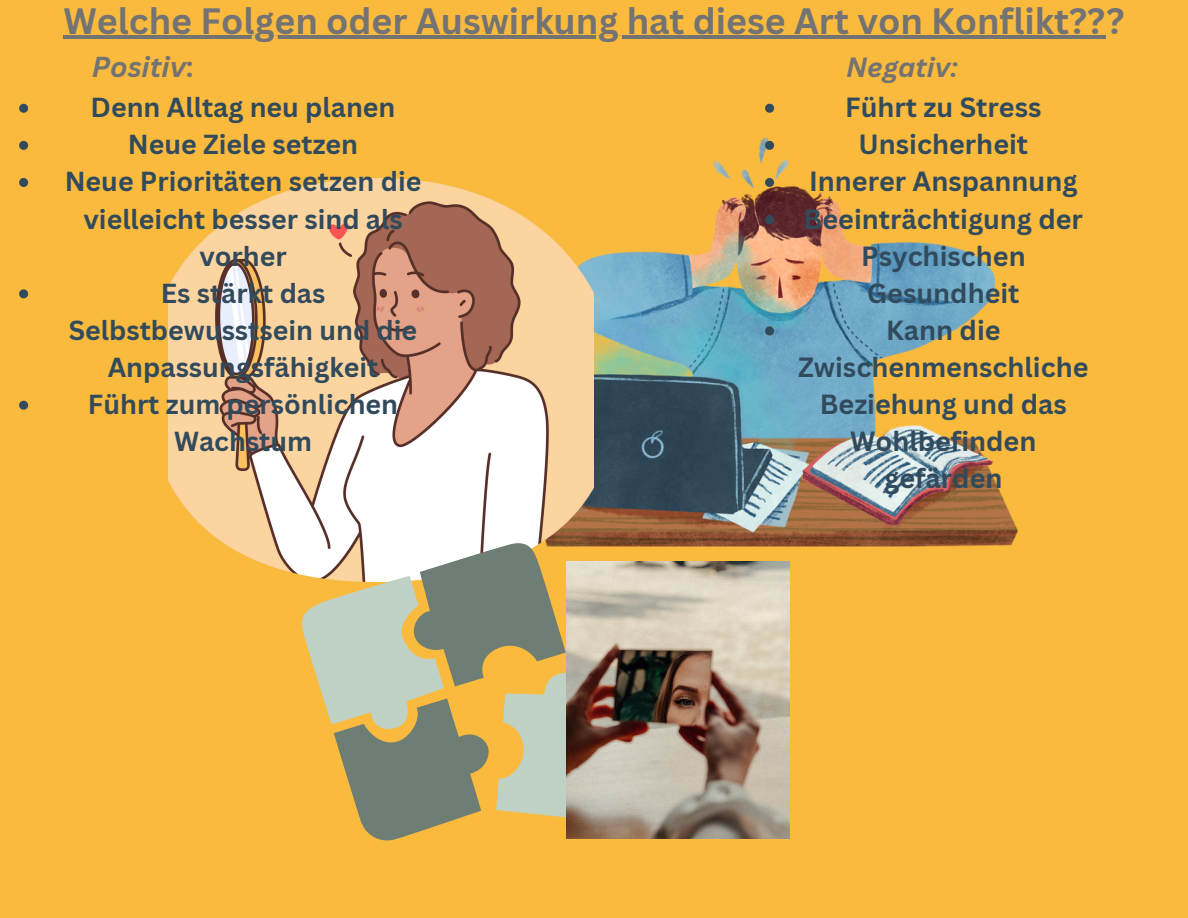
<style>
.page{position:relative;width:1188px;height:918px;background:#faba3e}
.page>*{position:absolute;margin:0;border:0;box-sizing:border-box;transform-origin:0 0}
.t1{font:700 35.7px "Canva Sans";color:#737373}
.t2{font:italic 700 28.05px "Canva Sans";color:#737373}
.t3{font:700 27px/37.2px "Canva Sans";color:#324b5c;text-align:center}
.t4{font:italic 700 27px "Canva Sans";color:#737373}
.t5{font:700 26.85px/37.2px "Canva Sans";color:#324b5c;text-align:center}
.s1{font-style:normal}
</style>
<div class="page">
<img style="left:594px;top:137px;width:424px;height:410px">
<img style="left:169px;top:178px;width:425px;height:396px">
<svg style="left:295px;top:526px;width:359px;height:21px;background:#d2bcad"></svg>
<svg style="left:295px;top:537px;width:309px;height:304px"></svg>
<img style="left:567px;top:561px;width:222px;height:278px">
<hr style="left:64px;top:36px;width:1042px;height:3px;background:#737373">
<svg style="left:19px;top:104px;width:9px;height:9px"></svg>
<svg style="left:19px;top:141px;width:9px;height:9px"></svg>
<svg style="left:19px;top:178px;width:9px;height:9px"></svg>
<svg style="left:19px;top:289px;width:9px;height:9px"></svg>
<svg style="left:19px;top:401px;width:9px;height:9px"></svg>
<svg style="left:765px;top:104px;width:9px;height:9px"></svg>
<svg style="left:765px;top:141px;width:9px;height:9px"></svg>
<svg style="left:765px;top:178px;width:9px;height:9px"></svg>
<svg style="left:765px;top:215px;width:9px;height:9px"></svg>
<svg style="left:765px;top:326px;width:9px;height:9px"></svg>
<p class="t1" style="left:64px;top:-5px;width:1062px">Welche Folgen oder Auswirkung hat diese Art von Konflikt???</p>
<p class="t2" style="left:92px;top:47px;width:103px">Positiv<span class="s1">:</span></p>
<p class="t5" style="left:91px;top:88px;width:306px">Denn Alltag neu planen</p>
<p class="t5" style="left:128px;top:125px;width:232px">Neue Ziele setzen</p>
<p class="t5" style="left:65px;top:162px;width:358px">Neue Prioritäten setzen die vielleicht besser sind als vorher</p>
<p class="t5" style="left:69px;top:274px;width:350px">Es stärkt das<br>Selbstbewusstsein und die<br>Anpassungsfähigkeit</p>
<p class="t5" style="left:88px;top:385px;width:312px">Führt zum persönlichen<br>Wachstum</p>
<p class="t4" style="left:846px;top:48px;width:113px">Negativ:</p>
<p class="t3" style="left:845px;top:88px;width:198px">Führt zu Stress</p>
<p class="t3" style="left:859px;top:125px;width:171px">Unsicherheit</p>
<p class="t3" style="left:809px;top:162px;width:270px">Innerer Anspannung</p>
<p class="t3" style="left:804px;top:200px;width:281px">Beeinträchtigung der<br>Psychischen<br>Gesundheit</p>
<p class="t3" style="left:798px;top:311px;width:292px">Kann die<br>Zwischenmenschliche<br>Beziehung und das<br>Wohlbefinden gefärden</p>
</div>
